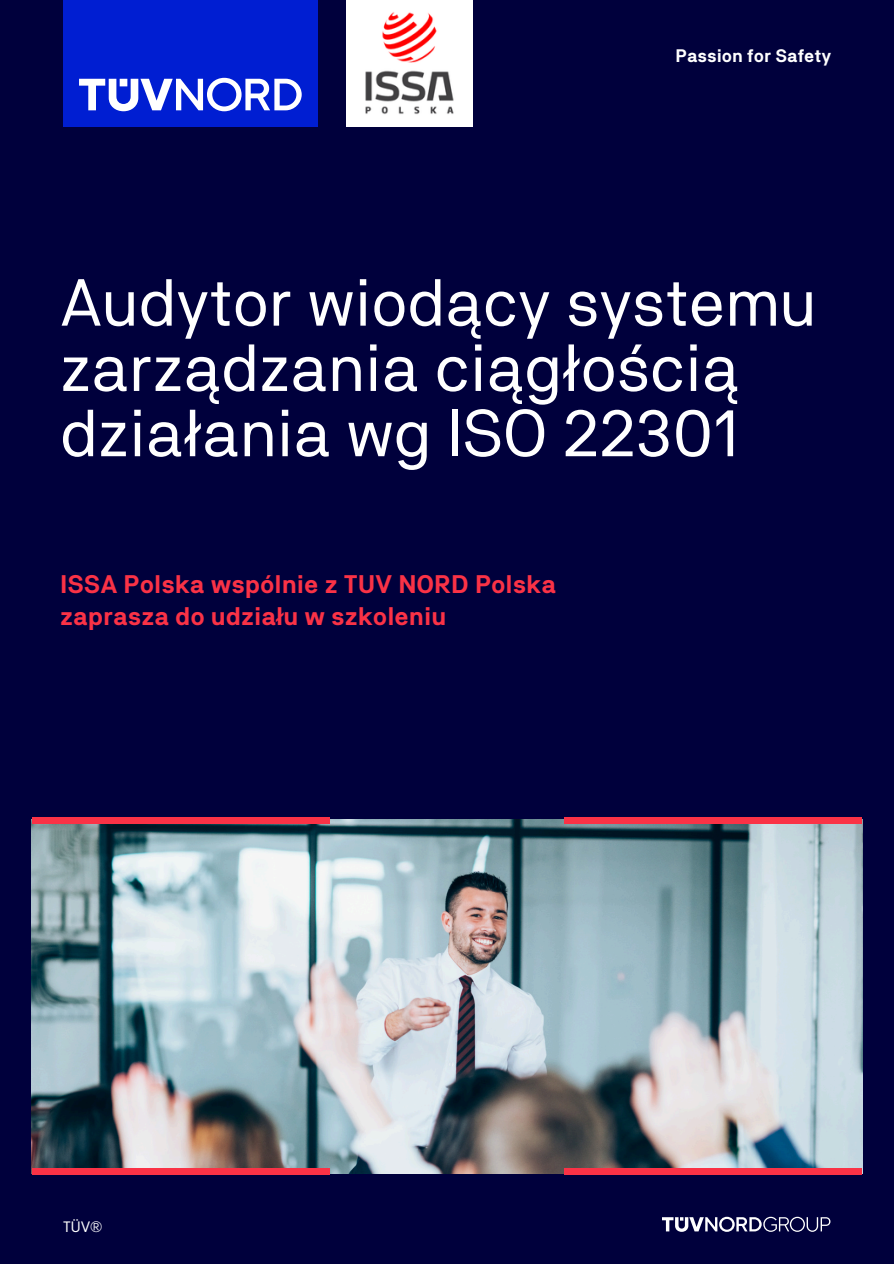
<style>
.page{position:relative;width:894px;height:1264px;background:#fff}
.page>*{position:absolute;margin:0;border:0;box-sizing:border-box;transform-origin:0 0}
.t1{font:66px/65.2px "TNG Pro";color:#fff}
.t2{font:700 25.35px/31.5px "TNG Pro";color:#fa3246}
.t3{font:700 18px "TNG Pro";color:#fff}
.t4{font:15px "TNG Pro";color:#fff}
</style>
<div class="page">
<div style="left:0;top:0;width:893px;height:1263px;background:#00003c"></div>
<img style="left:32px;top:819px;width:830px;height:354px">
<div style="left:32px;top:817px;width:297px;height:6px;background:#fa3246"></div>
<div style="left:32px;top:1168px;width:297px;height:6px;background:#fa3246"></div>
<div style="left:564px;top:817px;width:297px;height:6px;background:#fa3246"></div>
<div style="left:564px;top:1168px;width:297px;height:6px;background:#fa3246"></div>
<svg style="left:662px;top:1216px;width:168px;height:15px"></svg>
<div style="left:63px;top:0;width:254px;height:126px;background:#001ed2"></div>
<svg style="left:79px;top:78px;width:222px;height:33px"></svg>
<img style="left:346px;top:0;width:126px;height:126px">
<p class="t3" style="left:675px;top:48px;width:157px">Passion for Safety</p>
<h1 class="t1" style="left:60px;top:273px;width:757px">Audytor wiodący systemu zarządzania ciągłością działania wg ISO 22301</h1>
<h2 class="t2" style="left:60px;top:569px;width:497px">ISSA Polska wspólnie z TUV NORD Polska zaprasza do udziału w szkoleniu</h2>
<p class="t4" style="left:63px;top:1219px;width:40px">TÜV®</p>
</div>
